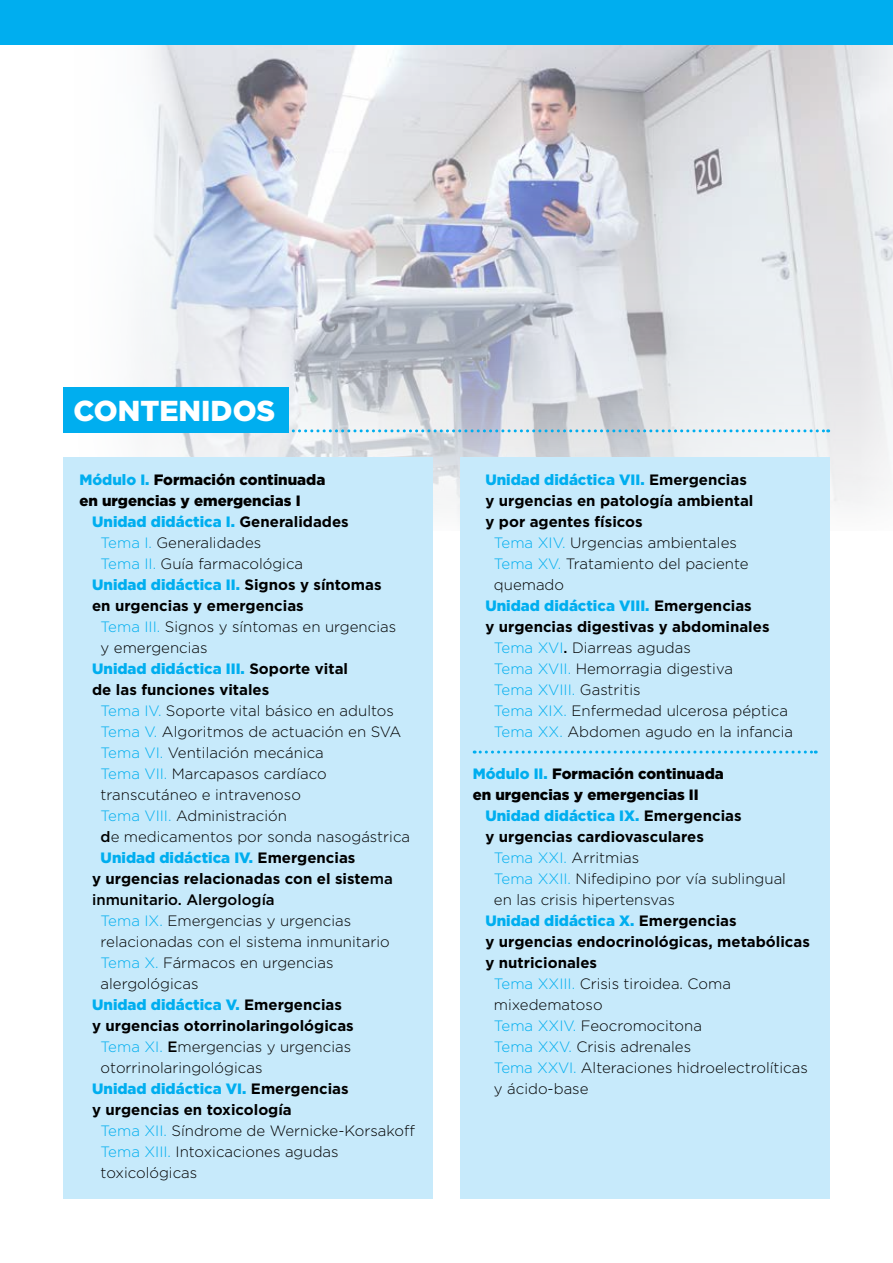
<style>
.page{position:relative;width:893px;height:1263px;background:#fff}
.page>*{position:absolute;margin:0;border:0;box-sizing:border-box;transform-origin:0 0}
.t1{font:900 28.8px "Gotham";color:#fff}
.t2{font:300 15px "Gotham";color:#000}
.t3{font:900 15px "Gotham";color:#00aeef}
.t4{font:700 15px "Gotham";color:#000}
.t5{font:900 15px/21px "Gotham";color:#000}
.t6{font:500 15px "Gotham";color:#000}
.t7{font:300 15px "Gotham";color:#00aeef}
.s1{color:#00aeef}
.s2{font-weight:700;color:#000}
.s3{font-weight:500}
.s4{color:#000}
</style>
<div class="page">
<img style="left:58px;top:44px;width:835px;height:486px">
<div style="left:0;top:0;width:893px;height:44px;background:#00aeef"></div>
<svg style="left:289px;top:429px;width:540px;height:3px;background:#92d0e9"></svg>
<div style="left:64px;top:387px;width:225px;height:45px;background:#00aeef"></div>
<div style="left:64px;top:457px;width:369px;height:742px;background:#c7eafb"></div>
<div style="left:460px;top:457px;width:369px;height:742px;background:#c7eafb"></div>
<svg style="left:474px;top:750px;width:342px;height:3px"></svg>
<h1 class="t1" style="left:73px;top:391px;width:203px">CONTENIDOS</h1>
<p class="t5" style="left:79px;top:469px;width:247px"><span class="s1">Módulo I.</span> Formación continuada en urgencias y emergencias I</p>
<p class="t3" style="left:92px;top:511px;width:258px">Unidad didáctica I. <span class="s2">Generalidades</span></p>
<p class="t2" style="left:101px;top:533px;width:162px"><span class="s1">Tema I.</span> Generalidades</p>
<p class="t2" style="left:101px;top:554px;width:204px"><span class="s1">Tema II.</span> Guía farmacológica</p>
<p class="t3" style="left:92px;top:574px;width:291px">Unidad didáctica II. <span class="s2">Signos y síntomas</span></p>
<p class="t4" style="left:92px;top:596px;width:213px">en urgencias y emergencias</p>
<p class="t2" style="left:101px;top:617px;width:297px"><span class="s1">Tema III.</span> Signos y síntomas en urgencias</p>
<p class="t2" style="left:101px;top:638px;width:108px">y emergencias</p>
<p class="t3" style="left:92px;top:658px;width:257px">Unidad didáctica III. <span class="s2">Soporte vital</span></p>
<p class="t4" style="left:92px;top:680px;width:179px">de las funciones vitales</p>
<p class="t2" style="left:101px;top:701px;width:295px"><span class="s1">Tema IV.</span> Soporte vital básico en adultos</p>
<p class="t2" style="left:101px;top:722px;width:302px"><span class="s1">Tema V.</span> Algoritmos de actuación en SVA</p>
<p class="t2" style="left:101px;top:743px;width:225px"><span class="s1">Tema VI.</span> Ventilación mecánica</p>
<p class="t2" style="left:101px;top:764px;width:228px"><span class="s1">Tema VII.</span> Marcapasos cardíaco</p>
<p class="t2" style="left:101px;top:785px;width:202px">transcutáneo e intravenoso</p>
<p class="t2" style="left:101px;top:806px;width:188px"><span class="s1">Tema VIII.</span> Administración</p>
<p class="t2" style="left:101px;top:827px;width:311px"><span class="s3">d</span>e medicamentos por sonda nasogástrica</p>
<p class="t3" style="left:101px;top:847px;width:256px">Unidad didáctica IV. <span class="s2">Emergencias</span></p>
<p class="t4" style="left:92px;top:869px;width:302px">y urgencias relacionadas con el siste<span class="s3">ma</span></p>
<p class="t6" style="left:92px;top:890px;width:184px">inmunitario. Alergología</p>
<p class="t2" style="left:101px;top:911px;width:252px"><span class="s1">Tema IX.</span> Emergencias y urgencias</p>
<p class="t2" style="left:101px;top:932px;width:291px">relacionadas con el sistema inmunitario</p>
<p class="t2" style="left:101px;top:953px;width:234px"><span class="s1">Tema X.</span> Fármacos en urgencias</p>
<p class="t2" style="left:101px;top:974px;width:99px">alergológicas</p>
<p class="t3" style="left:92px;top:994px;width:251px">Unidad didáctica V. <span class="s2">Emergencias</span></p>
<p class="t4" style="left:92px;top:1016px;width:263px">y urgencias otorrinolaringológicas</p>
<p class="t2" style="left:101px;top:1037px;width:252px"><span class="s1">Tema XI.</span> <span class="s3">E</span>mergencias y urgencias</p>
<p class="t2" style="left:101px;top:1058px;width:163px">otorrinolaringológicas</p>
<p class="t3" style="left:92px;top:1078px;width:258px">Unidad didáctica VI. <span class="s2">Emergencias</span></p>
<p class="t4" style="left:92px;top:1100px;width:201px">y urgencias en toxicología</p>
<p class="t2" style="left:101px;top:1121px;width:316px"><span class="s1">Tema XII.</span> Síndrome de Wernicke-Korsakoff</p>
<p class="t2" style="left:101px;top:1142px;width:240px"><span class="s1">Tema XIII.</span> Intoxicaciones agudas</p>
<p class="t2" style="left:101px;top:1163px;width:98px">toxicológicas</p>
<p class="t3" style="left:485px;top:469px;width:263px">Unidad didáctica VII. <span class="s2">Emergencias</span></p>
<p class="t4" style="left:485px;top:491px;width:270px">y urgencias en patología ambiental</p>
<p class="t4" style="left:485px;top:512px;width:159px">y por agentes físicos</p>
<p class="t2" style="left:494px;top:533px;width:244px"><span class="s1">Tema XIV.</span> Urgencias ambientales</p>
<p class="t2" style="left:494px;top:554px;width:256px"><span class="s1">Tema XV.</span> Tratamiento del paciente</p>
<p class="t2" style="left:494px;top:575px;width:72px">quemado</p>
<p class="t3" style="left:485px;top:595px;width:268px">Unidad didáctica VIII. <span class="s2">Emergencias</span></p>
<p class="t4" style="left:485px;top:617px;width:286px">y urgencias digestivas y abdominales</p>
<p class="t2" style="left:494px;top:638px;width:198px"><span class="s1">Tema XVI</span><span class="s3">.</span> Diarreas agudas</p>
<p class="t2" style="left:494px;top:659px;width:241px"><span class="s1">Tema XVII.</span> Hemorragia digestiva</p>
<p class="t7" style="left:494px;top:680px;width:148px">Tema XVIII. <span class="s4">Gastritis</span></p>
<p class="t2" style="left:494px;top:701px;width:296px"><span class="s1">Tema XIX.</span> Enfermedad ulcerosa péptica</p>
<p class="t2" style="left:494px;top:722px;width:301px"><span class="s1">Tema XX.</span> Abdomen agudo en la infancia</p>
<p class="t5" style="left:473px;top:763px;width:253px"><span class="s1">Módulo II.</span> Formación continuada en urgencias y emergencias II</p>
<p class="t3" style="left:485px;top:805px;width:258px">Unidad didáctica IX. <span class="s2">Emergencias</span></p>
<p class="t4" style="left:485px;top:827px;width:220px">y urgencias cardiovasculares</p>
<p class="t2" style="left:494px;top:848px;width:147px"><span class="s1">Tema XXI.</span> Arritmias</p>
<p class="t2" style="left:494px;top:869px;width:294px"><span class="s1">Tema XXII.</span> Nifedipino por vía sublingual</p>
<p class="t2" style="left:494px;top:890px;width:183px">en las crisis hipertensvas</p>
<p class="t3" style="left:485px;top:910px;width:253px">Unidad didáctica X. <span class="s2">Emergencias</span></p>
<p class="t4" style="left:485px;top:932px;width:326px">y urgencias endocrinológicas, metabólicas</p>
<p class="t4" style="left:485px;top:953px;width:113px">y nutricionales</p>
<p class="t2" style="left:494px;top:974px;width:239px"><span class="s1">Tema XXIII.</span> Crisis tiroidea. Coma</p>
<p class="t2" style="left:494px;top:995px;width:110px">mixedematoso</p>
<p class="t2" style="left:494px;top:1016px;width:210px"><span class="s1">Tema XXIV.</span> Feocromocitona</p>
<p class="t2" style="left:494px;top:1037px;width:199px"><span class="s1">Tema XXV.</span> Crisis adrenales</p>
<p class="t2" style="left:494px;top:1058px;width:315px"><span class="s1">Tema XXVI.</span> Alteraciones hidroelectrolíticas</p>
<p class="t2" style="left:494px;top:1079px;width:96px">y ácido-base</p>
</div>
